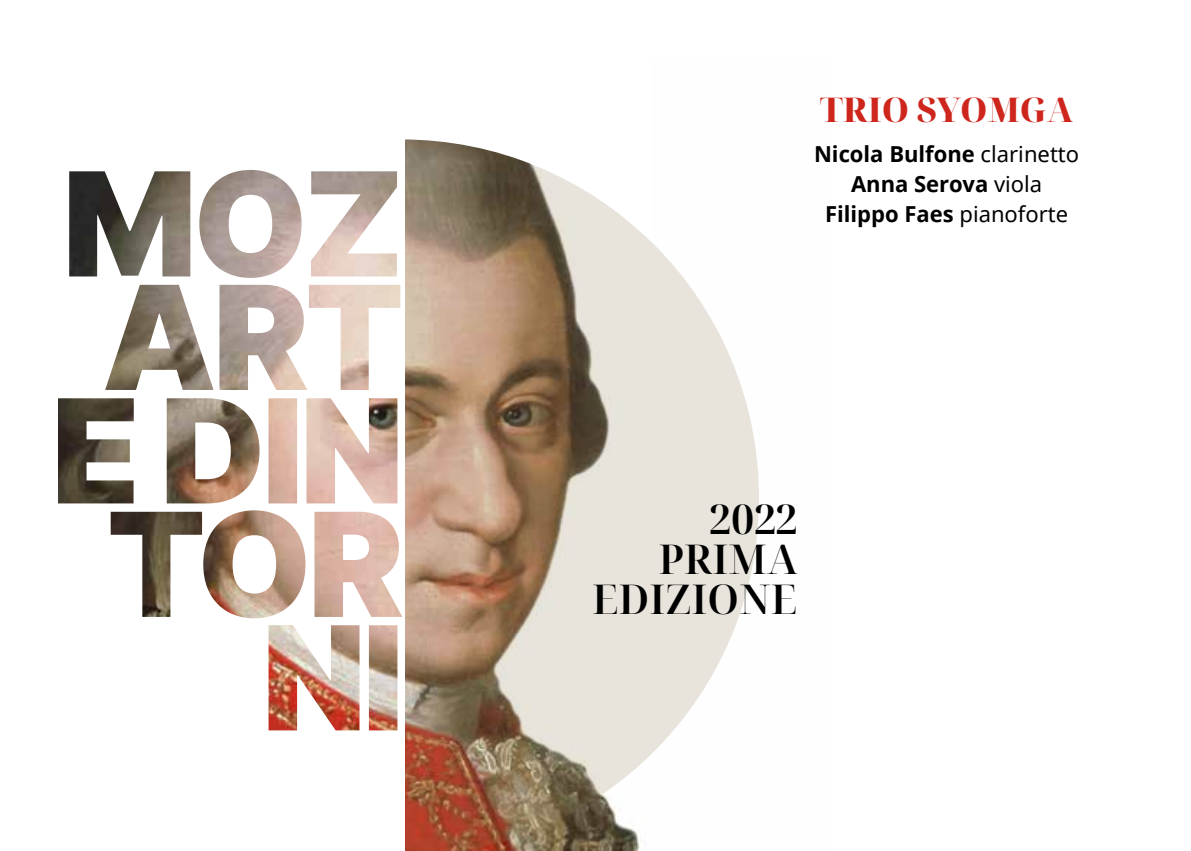
<style>
.page{position:relative;width:1191px;height:851px;background:#fff}
.page>*{position:absolute;margin:0;border:0;box-sizing:border-box;transform-origin:0 0}
.t1{font:600 41px/40px "Noto Serif Display";color:#000;text-align:right}
.t2{font:800 34px "Noto Serif Display";color:#ce261d}
.t3{font:700 22px/30px "Noto Sans";color:#000;text-align:center}
.s1{font-weight:400}
</style>
<div class="page">
<svg style="left:405px;top:241px;width:354px;height:609px;background:#c8b7a7"></svg>
<svg style="left:405px;top:139px;width:245px;height:102px"></svg>
<img style="left:58px;top:170px;width:344px;height:560px">
<h2 class="t2" style="left:820px;top:87px;width:254px">TRIO SYOMGA</h2>
<p class="t3" style="left:814px;top:140px;width:267px">Nicola Bulfone <span class="s1">clarinetto<br></span>Anna Serova <span class="s1">viola<br></span>Filippo Faes <span class="s1">pianoforte</span></p>
<h1 class="t1" style="left:592px;top:500px;width:206px">2022<br>PRIMA<br>EDIZIONE</h1>
</div>
